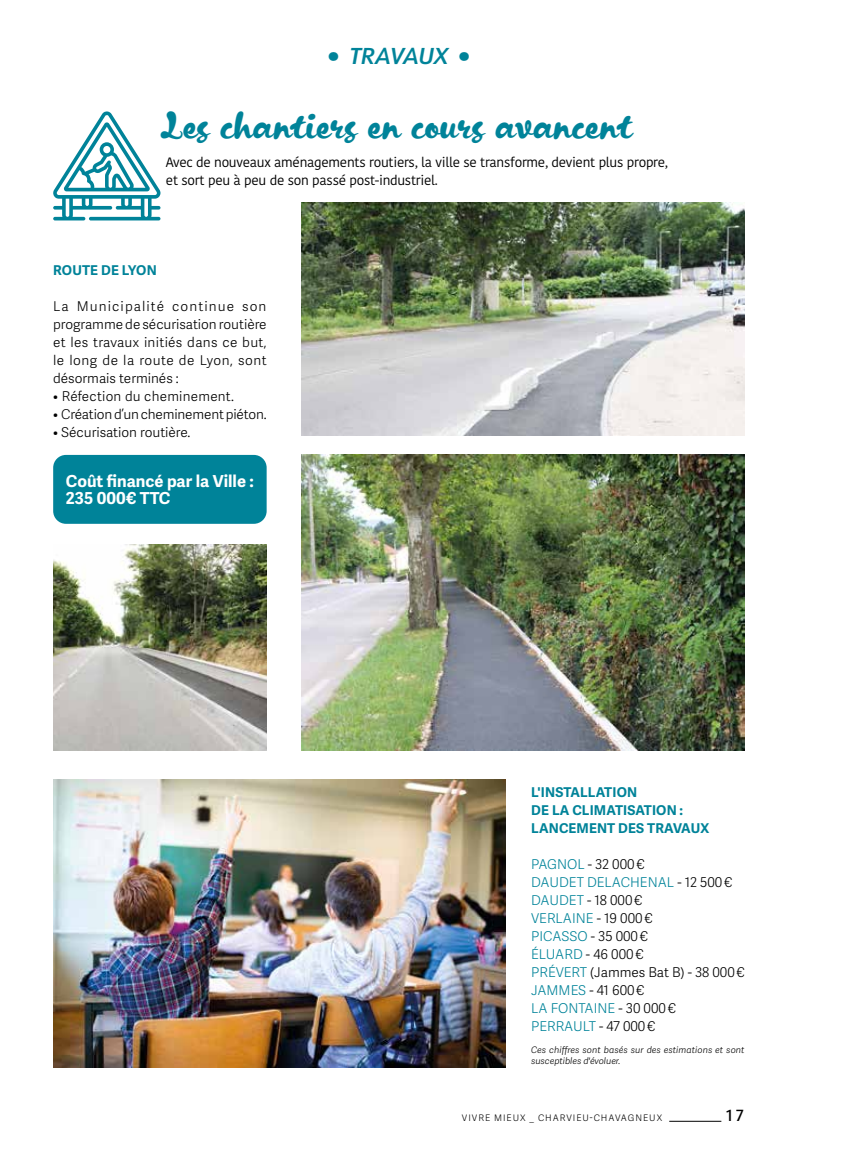
<style>
.page{position:relative;width:851px;height:1149px;background:#fff}
.page>*{position:absolute;margin:0;border:0;box-sizing:border-box;transform-origin:0 0}
.t1{font:36px "Kapelka New";color:#008399}
.t2{font:italic 600 22.5px "URW Form";letter-spacing:-.02em;color:#008399}
.t3{font:700 16.5px/16.5px "Adelle Sans";color:#fff}
.t4{font:500 15.75px "URW Form";color:#000}
.t5{font:300 13.5px/18px "Adelle Sans";color:#000}
.t6{font:13.5px/18px "Kohinoor Devanagari";letter-spacing:-.02em;color:#000}
.t7{font:700 13.5px/18px "Adelle Sans";letter-spacing:.01em;color:#008399}
.t8{font:300 13.5px "Adelle Sans";letter-spacing:.02em;color:#000}
.t9{font:italic 300 9px/10.8px "Adelle Sans";letter-spacing:.005em;color:#000}
.t10{font:300 9px "Adelle Sans";letter-spacing:.11em;color:#000}
.s1{font-weight:800;font-style:normal}
.s2{color:#008399}
</style>
<div class="page">
<hr style="left:669px;top:1120px;width:52px;height:1px;background:#000">
<img style="left:301px;top:455px;width:443px;height:295px">
<img style="left:301px;top:203px;width:443px;height:233px">
<img style="left:53px;top:545px;width:213px;height:205px">
<svg style="left:53px;top:111px;width:107px;height:109px"></svg>
<img style="left:53px;top:779px;width:452px;height:288px">
<div style="left:53px;top:455px;width:213px;height:68px;background:#008399;border-radius:13px"></div>
<h2 class="t2" style="left:327px;top:40px;width:145px"><span class="s1">•</span> TRAVAUX <span class="s1">•</span></h2>
<h1 class="t1" style="left:160px;top:101px;width:473px">Les chantiers en cours avancent</h1>
<p class="t6" style="left:166px;top:153px;width:503px">Avec de nouveaux aménagements routiers, la ville se transforme, devient plus propre, et sort peu à peu de son passé post-industriel.</p>
<p class="t7" style="left:53px;top:261px;width:105px">ROUTE DE LYON</p>
<p class="t5" style="left:53px;top:297px;width:215px;text-align:justify">La Municipalité continue son programme de sécurisation routière et les travaux initiés dans ce but, le long de la route de Lyon, sont désormais terminés :</p>
<p class="t8" style="left:53px;top:388px;width:182px">• Réfection du cheminement.</p>
<p class="t5" style="left:53px;top:405px;width:215px">• Création d’un cheminement piéton.</p>
<p class="t5" style="left:53px;top:423px;width:139px">• Sécurisation routière.</p>
<p class="t3" style="left:66px;top:473px;width:189px">Coût financé par la Ville :<br>235 000€ TTC</p>
<p class="t7" style="left:531px;top:783px;width:179px">L'INSTALLATION<br>DE LA CLIMATISATION :<br>LANCEMENT DES TRAVAUX</p>
<p class="t5" style="left:531px;top:855px;width:215px"><span class="s2">PAGNOL</span> - 32 000 €<br><span class="s2">DAUDET DELACHENAL</span> - 12 500 €<br><span class="s2">DAUDET</span> - 18 000 €<br><span class="s2">VERLAINE</span> - 19 000 €<br><span class="s2">PICASSO</span> - 35 000 €<br><span class="s2">ÉLUARD</span> - 46 000 €<br><span class="s2">PRÉVERT</span> (Jammes Bat B) - 38 000 €<br><span class="s2">JAMMES</span> - 41 600 €<br><span class="s2">LA FONTAINE</span> - 30 000 €<br><span class="s2">PERRAULT</span> - 47 000 €</p>
<p class="t9" style="left:531px;top:1044px;width:215px">Ces chiffres sont basés sur des estimations et sont susceptibles d'évoluer.</p>
<p class="t10" style="left:462px;top:1112px;width:202px">VIVRE MIEUX _ CHARVIEU-CHAVAGNEUX</p>
<p class="t4" style="left:725px;top:1104px;width:21px">17</p>
</div>
